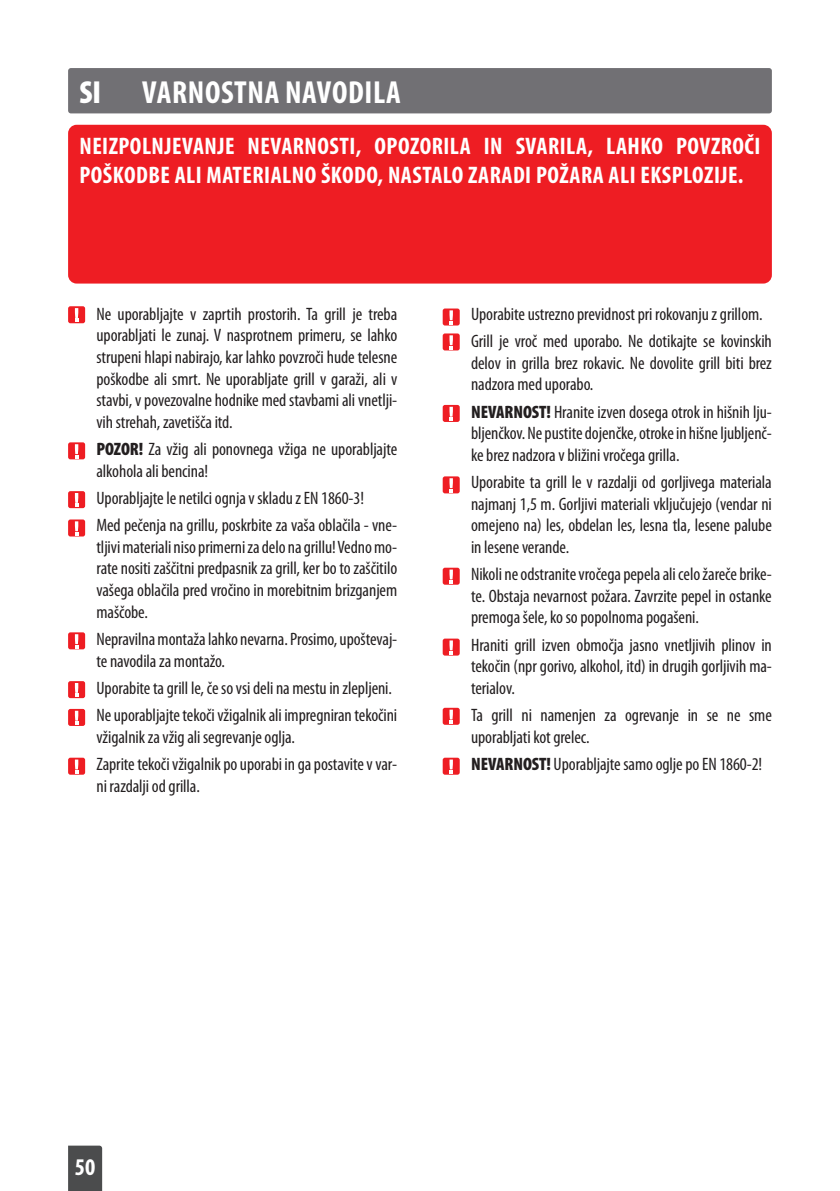
<style>
.page{position:relative;width:840px;height:1191px;background:#fff}
.page>*{position:absolute;margin:0;border:0;box-sizing:border-box;transform-origin:0 0}
.t1{font:700 condensed 32px "Myriad Pro";letter-spacing:.02em;color:#fff}
.t2{font:900 condensed 32px "Myriad Pro";color:#fff}
.t3{font:700 condensed 24px/28.8px "Myriad Pro";letter-spacing:.02em;color:#fff}
.t4{font:condensed 18px/21.6px "Myriad Pro";letter-spacing:-.005em;color:#231f20}
.s1{font-weight:900}
</style>
<div class="page">
<div style="left:68px;top:1145px;width:34px;height:46px;background:#4b4c4d"></div>
<div style="left:68px;top:68px;width:703px;height:45px;background:#717074;border-radius:3px"></div>
<div style="left:68px;top:125px;width:703px;height:158px;background:#ee1d23;border-radius:9px"></div>
<div style="left:68px;top:709px;width:17px;height:17px;background:#ee1d23;border-radius:2px"></div>
<svg style="left:75px;top:711px;width:3px;height:13px"></svg>
<div style="left:68px;top:757px;width:17px;height:17px;background:#ee1d23;border-radius:2px"></div>
<svg style="left:75px;top:759px;width:3px;height:14px"></svg>
<div style="left:68px;top:306px;width:17px;height:17px;background:#ee1d23;border-radius:2px"></div>
<svg style="left:75px;top:308px;width:3px;height:14px"></svg>
<div style="left:68px;top:519px;width:17px;height:17px;background:#ee1d23;border-radius:2px"></div>
<svg style="left:75px;top:521px;width:3px;height:14px"></svg>
<div style="left:68px;top:491px;width:17px;height:17px;background:#ee1d23;border-radius:2px"></div>
<svg style="left:75px;top:493px;width:3px;height:14px"></svg>
<div style="left:68px;top:442px;width:17px;height:17px;background:#ee1d23;border-radius:2px"></div>
<svg style="left:75px;top:444px;width:3px;height:14px"></svg>
<div style="left:68px;top:632px;width:17px;height:17px;background:#ee1d23;border-radius:2px"></div>
<svg style="left:75px;top:634px;width:3px;height:14px"></svg>
<div style="left:68px;top:681px;width:17px;height:17px;background:#ee1d23;border-radius:2px"></div>
<svg style="left:75px;top:683px;width:3px;height:14px"></svg>
<div style="left:442px;top:567px;width:17px;height:18px;background:#ee1d23;border-radius:2px"></div>
<svg style="left:449px;top:569px;width:3px;height:14px"></svg>
<div style="left:442px;top:476px;width:17px;height:17px;background:#ee1d23;border-radius:2px"></div>
<svg style="left:449px;top:478px;width:3px;height:14px"></svg>
<div style="left:442px;top:405px;width:17px;height:17px;background:#ee1d23;border-radius:2px"></div>
<svg style="left:449px;top:407px;width:3px;height:14px"></svg>
<div style="left:442px;top:333px;width:17px;height:17px;background:#ee1d23;border-radius:2px"></div>
<svg style="left:449px;top:335px;width:3px;height:14px"></svg>
<div style="left:442px;top:308px;width:17px;height:17px;background:#ee1d23;border-radius:2px"></div>
<svg style="left:449px;top:310px;width:3px;height:14px"></svg>
<div style="left:442px;top:638px;width:17px;height:17px;background:#ee1d23;border-radius:2px"></div>
<svg style="left:449px;top:640px;width:3px;height:14px"></svg>
<div style="left:442px;top:708px;width:17px;height:17px;background:#ee1d23;border-radius:2px"></div>
<svg style="left:449px;top:709px;width:3px;height:14px"></svg>
<div style="left:442px;top:757px;width:17px;height:17px;background:#ee1d23;border-radius:2px"></div>
<svg style="left:449px;top:759px;width:3px;height:14px"></svg>
<h1 class="t2" style="left:79px;top:72px;width:23px">SI</h1>
<h1 class="t1" style="left:142px;top:72px;width:260px">VARNOSTNA NAVODILA</h1>
<h2 class="t3" style="left:79px;top:131px;width:682px">NEIZPOLNJEVANJE NEVARNOSTI, OPOZORILA IN SVARILA, LAHKO POVZROČI<br>POŠKODBE ALI MATERIALNO ŠKODO, NASTALO ZARADI POŽARA ALI EKSPLOZIJE.</h2>
<p class="t4" style="left:96px;top:303px;width:302px;text-align:justify">Ne uporabljajte v zaprtih prostorih. Ta grill je treba uporabljati le zunaj. V nasprotnem primeru, se lahko strupeni hlapi nabirajo, kar lahko povzroči hude telesne poškodbe ali smrt. Ne uporabljate grill v garaži, ali v stavbi, v povezovalne hodnike med stavbami ali vnetlji&shy;vih strehah, zavetišča itd.</p>
<p class="t4" style="left:96px;top:438px;width:302px"><span class="s1">POZOR!</span> Za vžig ali ponovnega vžiga ne uporabljajte alkohola ali bencina!</p>
<p class="t4" style="left:96px;top:484px;width:302px;line-height:27.2px">Uporabljajte le netilci ognja v skladu z EN 1860-3!<br>Med pečenja na grillu, poskrbite za vaša oblačila - vne-</p>
<p class="t4" style="left:96px;top:536px;width:302px;text-align:justify">tljivi materiali niso primerni za delo na grillu! Vedno mo&shy;rate nositi zaščitni predpasnik za grill, ker bo to zaščitilo vašega oblačila pred vročino in morebitnim brizganjem maščobe.</p>
<p class="t4" style="left:96px;top:628px;width:302px">Nepravilna montaža lahko nevarna. Prosimo, upoštevaj&shy;te navodila za montažo.</p>
<p class="t4" style="left:96px;top:674px;width:302px;line-height:27.2px">Uporabite ta grill le, če so vsi deli na mestu in zlepljeni.<br>Ne uporabljajte tekoči vžigalnik ali impregniran tekočini</p>
<p class="t4" style="left:96px;top:723px;width:302px;line-height:27.2px">vžigalnik za vžig ali segrevanje oglja.<br>Zaprite tekoči vžigalnik po uporabi in ga postavite v var-</p>
<p class="t4" style="left:96px;top:774px;width:105px">ni razdalji od grilla.</p>
<p class="t4" style="left:471px;top:300px;width:302px;line-height:27.2px">Uporabite ustrezno previdnost pri rokovanju z grillom.<br>Grill je vroč med uporabo. Ne dotikajte se kovinskih</p>
<p class="t4" style="left:471px;top:352px;width:302px">delov in grilla brez rokavic. Ne dovolite grill biti brez nadzora med uporabo.</p>
<p class="t4" style="left:471px;top:400px;width:302px;text-align:justify"><span class="s1">NEVARNOST!</span> Hranite izven dosega otrok in hišnih lju&shy;bljenčkov. Ne pustite dojenčke, otroke in hišne ljubljenč&shy;ke brez nadzora v bližini vročega grilla.</p>
<p class="t4" style="left:471px;top:471px;width:302px;text-align:justify">Uporabite ta grill le v razdalji od gorljivega materiala najmanj 1,5 m. Gorljivi materiali vključujejo (vendar ni omejeno na) les, obdelan les, lesna tla, lesene palube in lesene verande.</p>
<p class="t4" style="left:471px;top:563px;width:302px;text-align:justify">Nikoli ne odstranite vročega pepela ali celo žareče brike&shy;te. Obstaja nevarnost požara. Zavrzite pepel in ostanke premoga šele, ko so popolnoma pogašeni.</p>
<p class="t4" style="left:471px;top:633px;width:302px;text-align:justify">Hraniti grill izven območja jasno vnetljivih plinov in tekočin (npr gorivo, alkohol, itd) in drugih gorljivih ma&shy;terialov.</p>
<p class="t4" style="left:471px;top:704px;width:302px">Ta grill ni namenjen za ogrevanje in se ne sme uporabljati kot grelec.</p>
<p class="t4" style="left:471px;top:753px;width:292px"><span class="s1">NEVARNOST!</span> Uporabljajte samo oglje po EN 1860-2!</p>
<h2 class="t3" style="left:75px;top:1152px;width:22px">50</h2>
</div>
